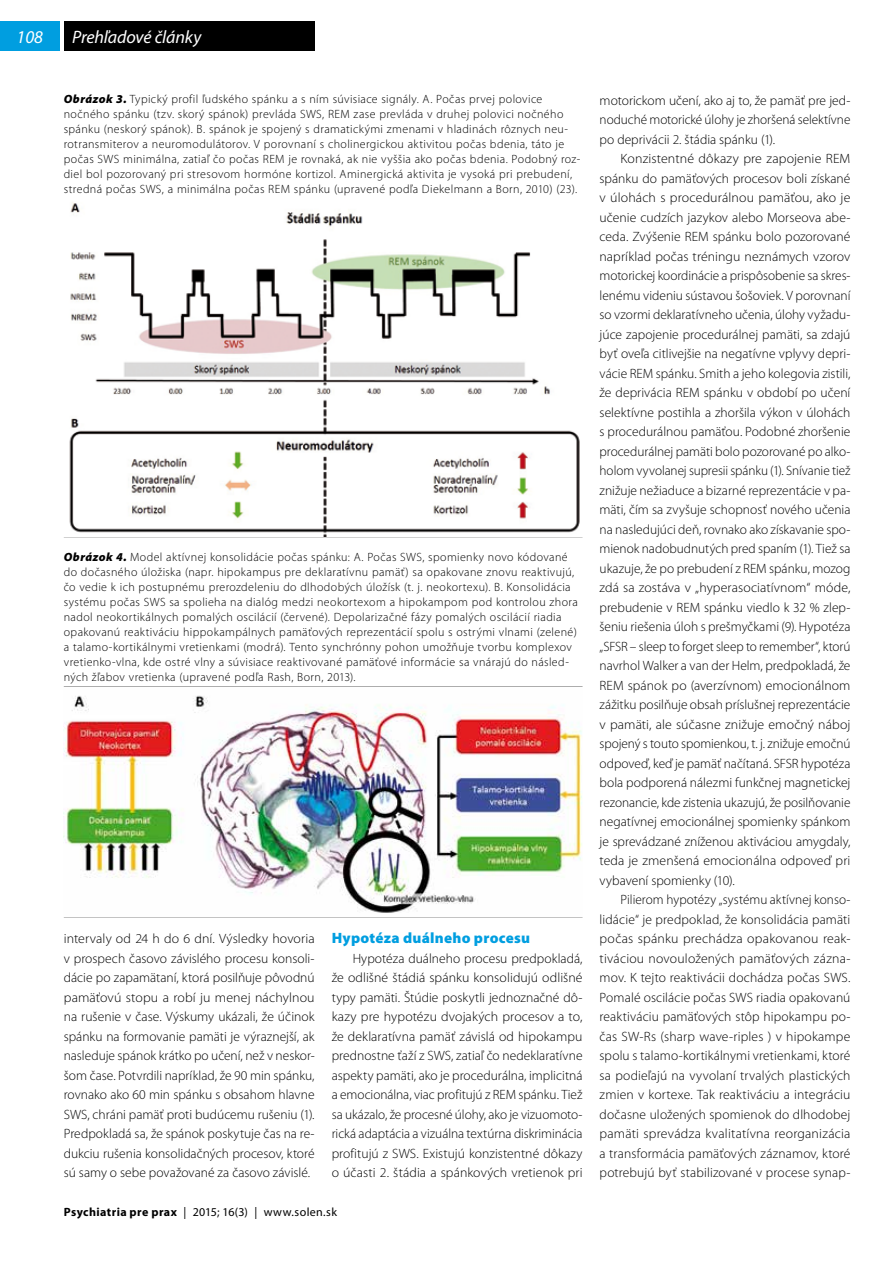
<style>
.page{position:relative;width:893px;height:1263px;background:#fff}
.page>*{position:absolute;margin:0;border:0;box-sizing:border-box;transform-origin:0 0}
.t1{font:italic 18px "Myriad Pro";letter-spacing:-.01em;color:#fff}
.t2{font:900 15px "Myriad Pro";letter-spacing:.02em;color:#009ee0}
.t3{font:300 13.5px/19.5px "Myriad Pro";letter-spacing:.005em;color:#000;text-align:justify}
.t4{font:300 12px/15px "Myriad Pro";letter-spacing:.03em;color:#000}
.t5{font:12px "Myriad Pro";letter-spacing:.03em;color:#000}
.s1{font-weight:900;font-style:italic}
.s2{font-weight:700}
</style>
<div class="page">
<div style="left:0;top:21px;width:60px;height:30px;background:#009ee0"></div>
<div style="left:64px;top:21px;width:251px;height:30px;background:#000"></div>
<hr style="left:64px;top:198px;width:519px;height:1px;background:#000">
<hr style="left:64px;top:536px;width:519px;height:1px;background:#000">
<img style="left:69px;top:202px;width:511px;height:334px">
<hr style="left:64px;top:916px;width:519px;height:1px;background:#000">
<img style="left:64px;top:695px;width:518px;height:218px">
<h1 class="t1" style="left:16px;top:26px;width:28px">108</h1>
<h1 class="t1" style="left:72px;top:26px;width:130px">Prehľadové články</h1>
<p class="t4" style="left:64px;top:91px;width:518px"><span class="s1">Obrázok 3.</span> Typický profil ľudského spánku a s ním súvisiace signály. A. Počas prvej polovice nočného spánku (tzv. skorý spánok) prevláda SWS, REM zase prevláda v druhej polovici nočného spánku (neskorý spánok). B. spánok je spojený s dramatickými zmenami v hladinách rôznych neu&shy;rotransmiterov a neuromodulátorov. V porovnaní s cholinergickou aktivitou počas bdenia, táto je počas SWS minimálna, zatiaľ čo počas REM je rovnaká, ak nie vyššia ako počas bdenia. Podobný roz&shy;diel bol pozorovaný pri stresovom hormóne kortizol. Aminergická aktivita je vysoká pri prebudení, stredná počas SWS, a minimálna počas REM spánku (upravené podľa Diekelmann a Born, 2010) (23).</p>
<p class="t4" style="left:64px;top:549px;width:516px"><span class="s1">Obrázok 4.</span> Model aktívnej konsolidácie počas spánku: A. Počas SWS, spomienky novo kódované do dočasného úložiska (napr. hipokampus pre deklaratívnu pamäť) sa opakovane znovu reaktivujú, čo vedie k ich postupnému prerozdeleniu do dlhodobých úložísk (t. j. neokortexu). B. Konsolidácia systému počas SWS sa spolieha na dialóg medzi neokortexom a hipokampom pod kontrolou zhora nadol neokortikálnych pomalých oscilácií (červené). Depolarizačné fázy pomalých oscilácií riadia opakovanú reaktiváciu hippokampálnych pamäťových reprezentácií spolu s ostrými vlnami (zelené) a talamo-kortikálnymi vretienkami (modrá). Tento synchrónny pohon umožňuje tvorbu komplexov vretienko-vlna, kde ostré vlny a súvisiace reaktivované pamäťové informácie sa vnárajú do násled&shy;ných žľabov vretienka (upravené podľa Rash, Born, 2013).</p>
<p class="t3" style="left:64px;top:929px;width:252px">intervaly od 24 h do 6 dní. Výsledky hovoria v prospech časovo závislého procesu konsoli&shy;dácie po zapamätaní, ktorá posilňuje pôvodnú pamäťovú stopu a robí ju menej náchylnou na rušenie v čase. Výskumy ukázali, že účinok spánku na formovanie pamäti je výraznejší, ak nasleduje spánok krátko po učení, než v neskor&shy;šom čase. Potvrdili napríklad, že 90 min spánku, rovnako ako 60 min spánku s obsahom hlavne SWS, chráni pamäť proti budúcemu rušeniu (1).<br>Predpokladá sa, že spánok poskytuje čas na re&shy;dukciu rušenia konsolidačných procesov, ktoré sú samy o sebe považované za časovo závislé.</p>
<p class="t2" style="left:332px;top:928px;width:200px">Hypotéza duálneho procesu</p>
<p class="t3" style="left:332px;top:948px;width:252px;text-indent:21px">Hypotéza duálneho procesu predpokladá, že odlišné štádiá spánku konsolidujú odlišné typy pamäti. Štúdie poskytli jednoznačné dô&shy;kazy pre hypotézu dvojakých procesov a to, že deklaratívna pamäť závislá od hipokampu prednostne ťaží z SWS, zatiaľ čo nedeklaratívne aspekty pamäti, ako je procedurálna, implicitná a emocionálna, viac profitujú z REM spánku. Tiež sa ukázalo, že procesné úlohy, ako je vizuomoto&shy;rická adaptácia a vizuálna textúrna diskriminácia profitujú z SWS. Existujú konzistentné dôkazy o účasti 2. štádia a spánkových vretienok pri</p>
<p class="t5" style="left:64px;top:1205px;width:275px"><span class="s2">Psychiatria pre prax</span> | 2015; 16(3) | www.solen.sk</p>
<p class="t3" style="left:600px;top:90px;width:252px">motorickom učení, ako aj to, že pamäť pre jed&shy;noduché motorické úlohy je zhoršená selektívne po deprivácii 2. štádia spánku (1).</p>
<p class="t3" style="left:600px;top:149px;width:252px;text-indent:21px">Konzistentné dôkazy pre zapojenie REM spánku do pamäťových procesov boli získané v úlohách s procedurálnou pamäťou, ako je učenie cudzích jazykov alebo Morseova abe&shy;ceda. Zvýšenie REM spánku bolo pozorované napríklad počas tréningu neznámych vzorov motorickej koordinácie a prispôsobenie sa skres&shy;lenému videniu sústavou šošoviek. V porovnaní so vzormi deklaratívneho učenia, úlohy vyžadu&shy;júce zapojenie procedurálnej pamäti, sa zdajú byť oveľa citlivejšie na negatívne vplyvy depri&shy;vácie REM spánku. Smith a jeho kolegovia zistili, že deprivácia REM spánku v období po učení selektívne postihla a zhoršila výkon v úlohách s procedurálnou pamäťou. Podobné zhoršenie procedurálnej pamäti bolo pozorované po alko&shy;holom vyvolanej supresii spánku (1). Snívanie tiež znižuje nežiaduce a bizarné reprezentácie v pa&shy;mäti, čím sa zvyšuje schopnosť nového učenia na nasledujúci deň, rovnako ako získavanie spo&shy;mienok nadobudnutých pred spaním (1). Tiež sa ukazuje, že po prebudení z REM spánku, mozog zdá sa zostáva v „hyperasociatívnom“ móde, prebudenie v REM spánku viedlo k 32 % zlep&shy;šeniu riešenia úloh s prešmyčkami (9). Hypotéza „SFSR – sleep to forget sleep to remember“, ktorú navrhol Walker a van der Helm, predpokladá, že REM spánok po (averzívnom) emocionálnom zážitku posilňuje obsah príslušnej reprezentácie v pamäti, ale súčasne znižuje emočný náboj spojený s touto spomienkou, t. j. znižuje emočnú odpoveď, keď je pamäť načítaná. SFSR hypotéza bola podporená nálezmi funkčnej magnetickej rezonancie, kde zistenia ukazujú, že posilňovanie negatívnej emocionálnej spomienky spánkom je sprevádzané zníženou aktiváciou amygdaly, teda je zmenšená emocionálna odpoveď pri vybavení spomienky (10).</p>
<p class="t3" style="left:600px;top:890px;width:252px;text-indent:21px">Pilierom hypotézy „systému aktívnej konso&shy;lidácie“ je predpoklad, že konsolidácia pamäti počas spánku prechádza opakovanou reak&shy;tiváciou novouložených pamäťových zázna&shy;mov. K tejto reaktivácii dochádza počas SWS.<br>Pomalé oscilácie počas SWS riadia opakovanú reaktiváciu pamäťových stôp hipokampu po&shy;čas SW-Rs (sharp wave-riples ) v hipokampe spolu s talamo-kortikálnymi vretienkami, ktoré sa podieľajú na vyvolaní trvalých plastických zmien v kortexe. Tak reaktiváciu a integráciu dočasne uložených spomienok do dlhodobej pamäti sprevádza kvalitatívna reorganizácia a transformácia pamäťových záznamov, ktoré potrebujú byť stabilizované v procese synap-</p>
</div>
